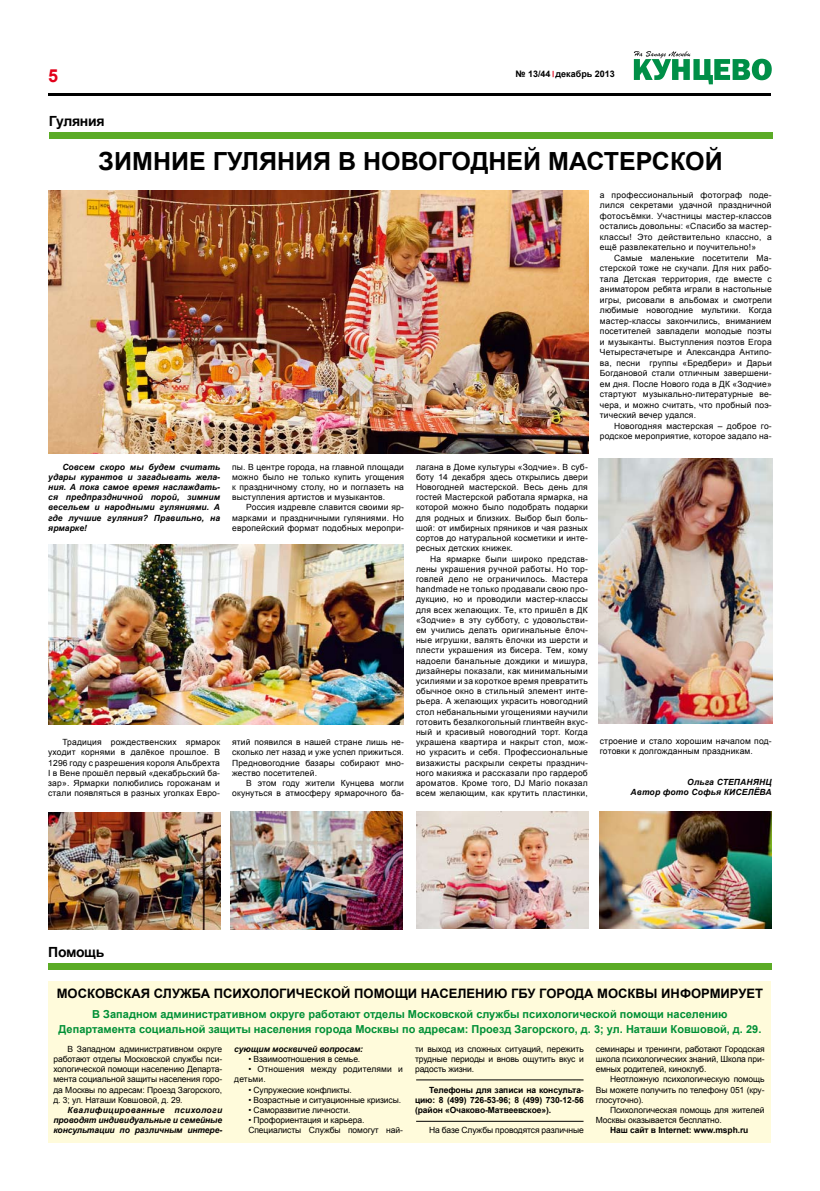
<style>
.page{position:relative;width:820px;height:1191px;background:#fff}
.page>*{position:absolute;margin:0;border:0;box-sizing:border-box;transform-origin:0 0}
.t1{font:700 25px "Arial";color:#000}
.t2{font:700 18px "Arial";color:#e2001a}
.t3{font:700 14px "Arial";letter-spacing:-.02em;color:#000}
.t4{font:700 13px "Arial";color:#000}
.t5{font:700 11px/15px "Arial";color:#009036;text-align:center}
.t6{font:700 9px "Arial";color:#000}
.t7{font:8.5px/10.2px "Arial";letter-spacing:.01em;color:#000;text-align:justify}
.t8{font:italic 700 8.5px/10.2px "Arial";letter-spacing:.005em;color:#000;text-align:justify}
.t9{font:8.5px/10.2px "Arial";letter-spacing:-.01em;color:#000}
.t10{font:700 8.5px/10.2px "Arial";letter-spacing:-.01em;color:#000;text-align:justify}
</style>
<div class="page">
<hr style="left:48px;top:94px;width:722px;height:2px;background:#000">
<svg style="left:633px;top:51px;width:138px;height:33px"></svg>
<div style="left:49px;top:132px;width:723px;height:6px;background:#5bab26"></div>
<div style="left:48px;top:981px;width:722px;height:161px;background:#fffbdb"></div>
<div style="left:48px;top:963px;width:723px;height:6px;background:#5bab26"></div>
<hr style="left:416px;top:1079px;width:167px;height:1px;background:#000">
<hr style="left:416px;top:1120px;width:167px;height:1px;background:#000">
<img style="left:48px;top:191px;width:540px;height:262px">
<img style="left:48px;top:812px;width:172px;height:117px">
<img style="left:231px;top:812px;width:172px;height:117px">
<img style="left:416px;top:811px;width:172px;height:117px">
<img style="left:599px;top:811px;width:172px;height:117px">
<img style="left:48px;top:544px;width:355px;height:180px">
<img style="left:598px;top:458px;width:174px;height:265px">
<h2 class="t2" style="left:48px;top:64px;width:12px">5</h2>
<p class="t6" style="left:515px;top:68px;width:101px">№ 13/44 декабрь 2013</p>
<h3 class="t3" style="left:49px;top:112px;width:57px">Гуляния</h3>
<h1 class="t1" style="left:99px;top:145px;width:625px">ЗИМНИЕ ГУЛЯНИЯ В НОВОГОДНЕЙ МАСТЕРСКОЙ</h1>
<p class="t8" style="left:48px;top:462px;width:173px;text-indent:14px">Совсем скоро мы будем считать удары курантов и загадывать жела&shy;ния. А пока самое время наслаждать&shy;ся предпраздничной порой, зимним весельем и народными гуляниями. А где лучшие гуляния? Правильно, на ярмарке!</p>
<p class="t7" style="left:232px;top:462px;width:173px">пы. В центре города, на главной площади можно было не только купить угощения к праздничному столу, но и поглазеть на выступления артистов и музыкантов.</p>
<p class="t7" style="left:232px;top:502px;width:173px;text-indent:14px">Россия издревле славится своими яр&shy;марками и праздничными гуляниями. Но европейский формат подобных меропри-</p>
<p class="t7" style="left:48px;top:737px;width:173px;text-indent:14px">Традиция рождественских ярмарок уходит корнями в далёкое прошлое. В 1296 году с разрешения короля Альбрехта I в Вене прошёл первый «декабрьский ба&shy;зар». Ярмарки полюбились горожанам и стали появляться в разных уголках Евро-</p>
<p class="t7" style="left:232px;top:737px;width:173px">ятий появился в нашей стране лишь не&shy;сколько лет назад и уже успел прижиться.<br>Предновогодние базары собирают мно&shy;жество посетителей.</p>
<p class="t7" style="left:232px;top:778px;width:173px;text-align:right">В этом году жители Кунцева могли окунуться в атмосферу ярмарочного ба-</p>
<p class="t7" style="left:416px;top:462px;width:173px">лагана в Доме культуры «Зодчие». В суб&shy;боту 14 декабря здесь открылись двери Новогодней мастерской. Весь день для гостей Мастерской работала ярмарка, на которой можно было подобрать подарки для родных и близких. Выбор был боль&shy;шой: от имбирных пряников и чая разных сортов до натуральной косметики и инте&shy;ресных детских книжек.</p>
<p class="t7" style="left:416px;top:553px;width:173px;text-indent:14px">На ярмарке были широко представ&shy;лены украшения ручной работы. Но тор&shy;говлей дело не ограничилось. Мастера handmade не только продавали свою про&shy;дукцию, но и проводили мастер-классы для всех желающих. Те, кто пришёл в ДК «Зодчие» в эту субботу, с удовольстви&shy;ем учились делать оригинальные ёлоч&shy;ные игрушки, валять ёлочки из шерсти и плести украшения из бисера. Тем, кому надоели банальные дождики и мишура, дизайнеры показали, как минимальными усилиями и за короткое время превратить обычное окно в стильный элемент инте&shy;рьера. А желающих украсить новогодний стол небанальными угощениями научили готовить безалкогольный глинтвейн вкус&shy;ный и красивый новогодний торт. Когда украшена квартира и накрыт стол, мож&shy;но украсить и себя. Профессиональные визажисты раскрыли секреты празднич&shy;ного макияжа и рассказали про гардероб ароматов. Кроме того, DJ Mario показал всем желающим, как крутить пластинки,</p>
<p class="t7" style="left:599px;top:190px;width:173px;line-height:10.5px">а профессиональный фотограф поде&shy;лился секретами удачной праздничной фотосъёмки. Участницы мастер-классов остались довольны: «Спасибо за мастер&shy;классы! Это действительно классно, а ещё развлекательно и поучительно!»</p>
<p class="t7" style="left:599px;top:253px;width:173px;line-height:10.5px;text-indent:14px">Самые маленькие посетители Ма&shy;стерской тоже не скучали. Для них рабо&shy;тала Детская территория, где вместе с аниматором ребята играли в настольные игры, рисовали в альбомах и смотрели любимые новогодние мультики. Когда мастер-классы закончились, вниманием посетителей завладели молодые поэты и музыканты. Выступления поэтов Егора Четырестачетыре и Александра Антипо&shy;ва, песни группы «Бредбери» и Дарьи Богдановой стали отличным завершени&shy;ем дня. После Нового года в ДК «Зодчие» стартуют музыкально-литературные ве&shy;чера, и можно считать, что пробный поэ&shy;тический вечер удался.</p>
<p class="t7" style="left:599px;top:421px;width:173px;line-height:10.5px;text-align:right">Новогодняя мастерская – доброе го&shy;родское мероприятие, которое задало на-</p>
<p class="t7" style="left:599px;top:736px;width:173px">строение и стало хорошим началом под&shy;готовки к долгожданным праздникам.</p>
<p class="t8" style="left:630px;top:777px;width:143px;text-align:right">Ольга СТЕПАНЯНЦ<br>Автор фото Софья КИСЕЛЁВА</p>
<h3 class="t3" style="left:48px;top:943px;width:58px">Помощь</h3>
<h3 class="t4" style="left:57px;top:984px;width:707px">МОСКОВСКАЯ СЛУЖБА ПСИХОЛОГИЧЕСКОЙ ПОМОЩИ НАСЕЛЕНИЮ ГБУ ГОРОДА МОСКВЫ ИНФОРМИРУЕТ</h3>
<p class="t5" style="left:59px;top:1006px;width:704px">В Западном административном округе работают отделы Московской службы психологической помощи населению<br>Департамента социальной защиты населения города Москвы по адресам: Проезд Загорского, д. 3; ул. Наташи Ковшовой, д. 29.</p>
<p class="t7" style="left:53px;top:1043px;width:170px;text-indent:14px">В Западном административном округе работают отделы Московской службы пси&shy;хологической помощи населению Департа&shy;мента социальной защиты населения горо&shy;да Москвы по адресам: Проезд Загорского, д. 3; ул. Наташи Ковшовой, д. 29.</p>
<p class="t8" style="left:53px;top:1105px;width:170px;text-indent:14px">Квалифицированные психологи проводят индивидуальные и семейные консультации по различным интере-</p>
<p class="t8" style="left:234px;top:1044px;width:130px">сующим москвичей вопросам:</p>
<p class="t9" style="left:248px;top:1054px;width:113px">• Взаимоотношения в семье.</p>
<p class="t7" style="left:234px;top:1064px;width:170px;text-indent:14px">• Отношения между родителями и детьми.</p>
<p class="t9" style="left:248px;top:1084px;width:105px">• Супружеские конфликты.</p>
<p class="t9" style="left:248px;top:1094px;width:154px">• Возрастные и ситуационные кризисы.</p>
<p class="t9" style="left:248px;top:1105px;width:103px">• Саморазвитие личности.</p>
<p class="t9" style="left:248px;top:1115px;width:156px">• Профориентация и карьера.<br>Специалисты Службы помогут най-</p>
<p class="t7" style="left:415px;top:1043px;width:170px">ти выход из сложных ситуаций, пережить трудные периоды и вновь ощутить вкус и радость жизни.</p>
<p class="t10" style="left:415px;top:1084px;width:170px;text-indent:14px">Телефоны для записи на консульта&shy;цию: 8 (499) 726-53-96; 8 (499) 730-12-56 (район «Очаково-Матвеевское»).</p>
<p class="t9" style="left:429px;top:1125px;width:156px">На базе Службы проводятся различные</p>
<p class="t7" style="left:595px;top:1043px;width:170px">семинары и тренинги, работают Городская школа психологических знаний, Школа при&shy;емных родителей, киноклуб.</p>
<p class="t7" style="left:595px;top:1074px;width:170px;text-indent:14px">Неотложную психологическую помощь Вы можете получить по телефону 051 (кру&shy;глосуточно).</p>
<p class="t9" style="left:595px;top:1105px;width:170px;text-indent:14px">Психологическая помощь для жителей<br>Москвы оказывается бесплатно.</p>
<p class="t10" style="left:609px;top:1125px;width:140px">Наш сайт в Internet: www.msph.ru</p>
</div>
